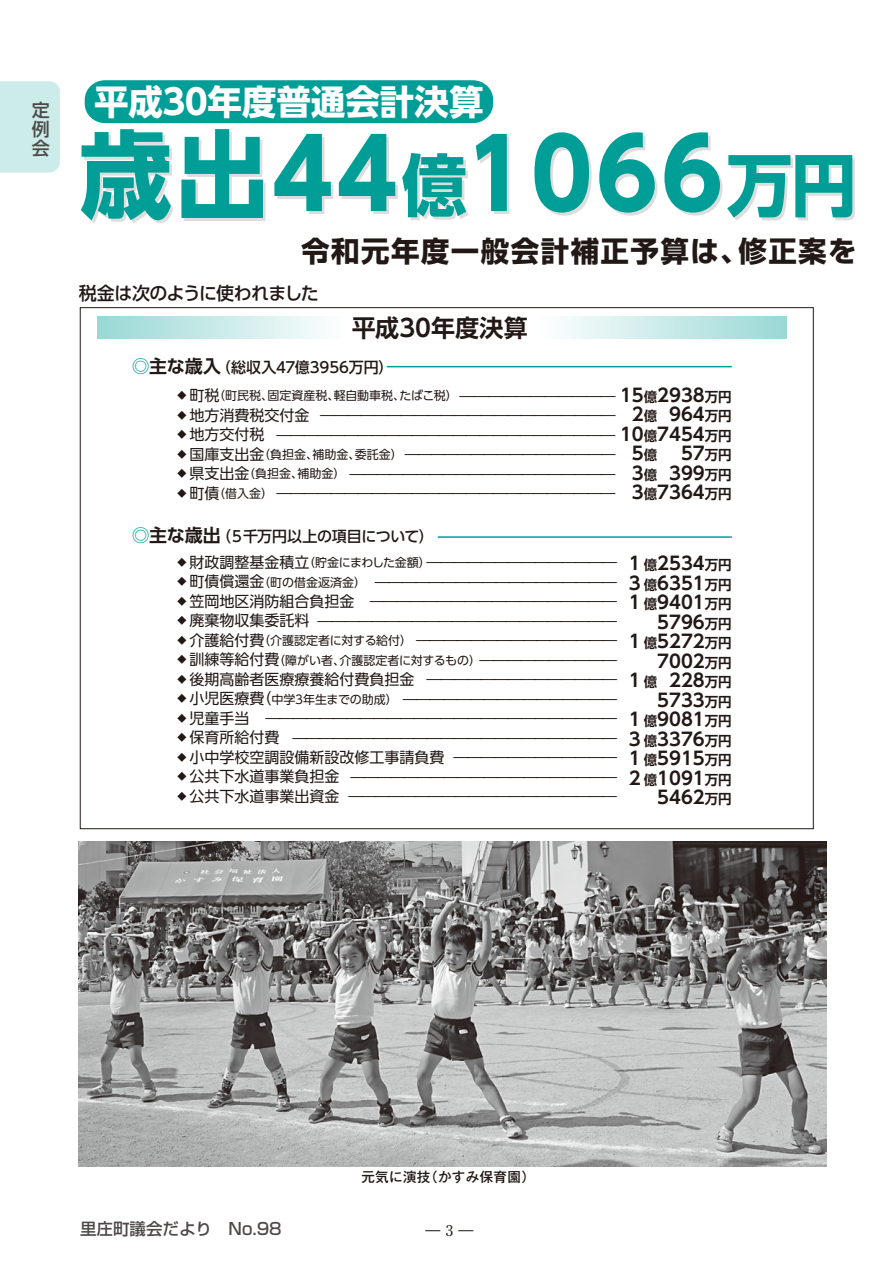
<style>
.page{position:relative;width:893px;height:1263px;background:#fff}
.page>*{position:absolute;margin:0;border:0;box-sizing:border-box;transform-origin:0 0}
.t1{font:700 96px "UD Shin Go Pro";letter-spacing:.04em;color:#009e96}
.t2{font:700 67.8px "UD Shin Go Pro";color:#009e96}
.t3{font:700 34.5px "UD Shin Go Pro";color:#fff}
.t4{font:700 28.5px "Shin Go Pr 5";letter-spacing:.05em;color:#221815}
.t5{font:700 24px "UD Shin Go Pro De";letter-spacing:.005em;color:#221815}
.t6{font:700 18px "UD Shin Go Pro De";color:#221815}
.t7{font:500 18px "UD Shin Go Pro";letter-spacing:-.045em;color:#221815}
.t8{font:500 18px/18.9px "Shin Go Pr 5";color:#4c4948;text-align:justify}
.t9{font:500 16.5px "Shin Go Pr 5";color:#4c4948}
.t10{font:15px/19.5px "UD Shin Go Pro";color:#221815;text-align:right}
.t11{font:15px/19.5px "UD Shin Go Pro";color:#221815;text-align:right;scale:1.04 1}
.t12{font:500 15px "UD Shin Go Pro";letter-spacing:-.015em;color:#221815}
.t13{font:700 15px "Futo Min A101 Pro";color:#221815}
.t14{font:700 13.5px "UD Shin Go Pro De";color:#221815}
.t15{font:500 13.5px "Gothic MB101 Pr 5";letter-spacing:.03em;color:#221815}
.t16{font:12px "UD Shin Go Pro";color:#221815}
.t17{font:12px "UD Shin Go Pro";letter-spacing:-.04em;color:#221815}
.s1{color:#009e96}
</style>
<div class="page">
<div style="left:98px;top:316px;width:248px;height:22px;background:linear-gradient(to right,#99d8d5,#fefefe)"></div>
<div style="left:538px;top:316px;width:248px;height:22px;background:linear-gradient(to right,#feffff,#9ad8d5)"></div>
<div style="left:0;top:81px;width:60px;height:92px;background:#ccecea"></div>
<div style="left:85px;top:80px;width:408px;height:43px;background:#009e96;border-radius:20px"></div>
<hr style="left:387px;top:366px;width:345px;height:1px;background:#009e96">
<hr style="left:438px;top:536px;width:294px;height:2px;background:#009e96">
<img style="left:79px;top:842px;width:748px;height:325px">
<p class="t8" style="left:32px;top:99px;width:19px">定例会</p>
<h3 class="t3" style="left:94px;top:74px;width:71px">平成</h3>
<h3 class="t3" style="left:207px;top:74px;width:278px">年度普通会計決算</h3>
<h3 class="t3" style="left:157px;top:74px;width:58px">３０</h3>
<h1 class="t1" style="left:79px;top:96px;width:320px">歳出４4</h1>
<h2 class="t2" style="left:401px;top:130px;width:67px">億</h2>
<h1 class="t1" style="left:466px;top:96px;width:259px">1066</h1>
<h2 class="t2" style="left:727px;top:130px;width:132px">万円</h2>
<h3 class="t4" style="left:301px;top:228px;width:449px">令和元年度一般会計補正予算は、</h3>
<h3 class="t4" style="left:738px;top:228px;width:149px">修正案を　</h3>
<p class="t7" style="left:79px;top:279px;width:241px">税金は次のように使われました</p>
<h3 class="t5" style="left:352px;top:308px;width:178px">平成30年度決算</h3>
<p class="t6" style="left:132px;top:352px;width:91px"><span class="s1">◎</span>主な歳入</p>
<p class="t12" style="left:216px;top:355px;width:179px">（総収入47億3956万円(</p>
<p class="t6" style="left:657px;top:380px;width:49px">2938</p>
<p class="t6" style="left:620px;top:380px;width:25px">15</p>
<p class="t10" style="left:175px;top:385px;width:47px">◆町税</p>
<p class="t10" style="left:175px;top:405px;width:137px">◆地方消費税交付金</p>
<p class="t10" style="left:175px;top:424px;width:92px">◆地方交付税</p>
<p class="t16" style="left:399px;top:386px;width:60px">たばこ税(</p>
<p class="t14" style="left:644px;top:385px;width:15px">億</p>
<p class="t16" style="left:213px;top:386px;width:61px">（町民税、</p>
<p class="t16" style="left:267px;top:386px;width:73px">固定資産税、</p>
<p class="t16" style="left:334px;top:386px;width:73px">軽自動車税、</p>
<p class="t14" style="left:705px;top:385px;width:28px">万円</p>
<p class="t11" style="left:277px;top:385px;width:327px">̶̶̶̶̶̶̶̶̶̶̶ ̶̶̶̶̶̶̶̶̶̶̶̶̶̶̶̶̶̶̶̶̶̶ ̶̶̶̶̶̶̶̶̶̶̶̶̶̶̶̶̶̶̶̶̶̶̶̶̶ ̶̶̶̶̶̶̶̶̶̶̶̶̶̶̶̶ ̶̶̶̶̶̶̶̶̶̶̶̶̶̶̶̶̶̶̶̶ ̶̶̶̶̶̶̶̶̶̶̶̶̶̶̶̶̶̶̶̶̶̶̶̶̶</p>
<p class="t6" style="left:632px;top:399px;width:13px">2</p>
<p class="t6" style="left:669px;top:399px;width:37px">964</p>
<p class="t14" style="left:644px;top:405px;width:15px">億</p>
<p class="t14" style="left:705px;top:405px;width:28px">万円</p>
<p class="t6" style="left:620px;top:419px;width:25px">10</p>
<p class="t6" style="left:657px;top:419px;width:49px">7454</p>
<p class="t14" style="left:644px;top:424px;width:15px">億</p>
<p class="t14" style="left:705px;top:424px;width:28px">万円</p>
<p class="t6" style="left:632px;top:438px;width:13px">5</p>
<p class="t6" style="left:681px;top:438px;width:25px">57</p>
<p class="t10" style="left:175px;top:444px;width:92px">◆国庫支出金</p>
<p class="t14" style="left:644px;top:444px;width:15px">億</p>
<p class="t16" style="left:355px;top:445px;width:49px">委託金(</p>
<p class="t16" style="left:258px;top:445px;width:61px">（負担金、</p>
<p class="t16" style="left:312px;top:445px;width:49px">補助金、</p>
<p class="t14" style="left:705px;top:444px;width:28px">万円</p>
<p class="t6" style="left:632px;top:458px;width:13px">3</p>
<p class="t6" style="left:669px;top:458px;width:37px">399</p>
<p class="t10" style="left:175px;top:463px;width:77px">◆県支出金</p>
<p class="t16" style="left:213px;top:484px;width:61px">（借入金(</p>
<p class="t14" style="left:644px;top:463px;width:15px">億</p>
<p class="t16" style="left:243px;top:464px;width:61px">（負担金、</p>
<p class="t16" style="left:297px;top:464px;width:49px">補助金(</p>
<p class="t14" style="left:705px;top:463px;width:28px">万円</p>
<p class="t6" style="left:632px;top:477px;width:13px">3</p>
<p class="t6" style="left:657px;top:477px;width:49px">7364</p>
<p class="t10" style="left:175px;top:483px;width:47px">◆町債</p>
<p class="t14" style="left:644px;top:483px;width:15px">億</p>
<p class="t14" style="left:705px;top:483px;width:28px">万円</p>
<p class="t6" style="left:132px;top:520px;width:91px"><span class="s1">◎</span>主な歳出</p>
<p class="t12" style="left:216px;top:524px;width:219px">（５千万円以上の項目について(</p>
<p class="t10" style="left:175px;top:552px;width:137px">◆財政調整基金積立</p>
<p class="t16" style="left:258px;top:572px;width:110px">（町の借金返済金(</p>
<p class="t17" style="left:303px;top:553px;width:129px">（貯金にまわした金額(</p>
<p class="t10" style="left:265px;top:551px;width:353px">̶̶̶̶̶̶̶̶̶̶̶̶̶̶ ̶̶̶̶̶̶̶̶̶̶̶̶̶̶̶̶̶̶ ̶̶̶̶̶̶̶̶̶̶̶̶̶̶̶̶̶̶ ̶̶̶̶̶̶̶̶̶̶̶̶̶̶̶̶̶̶̶̶̶̶ ̶̶̶̶̶̶̶̶̶̶̶̶̶̶̶<br>̶̶̶̶̶̶̶̶̶̶<br>̶̶̶̶̶̶̶̶̶̶̶̶̶̶ ̶̶̶̶̶̶̶̶̶̶̶̶̶̶̶̶ ̶̶̶̶̶̶̶̶̶̶̶̶̶̶̶̶̶̶̶̶̶̶̶̶̶̶ ̶̶̶̶̶̶̶̶̶̶̶̶̶̶̶̶̶̶̶̶̶̶̶̶ ̶̶̶̶̶̶̶̶̶̶̶̶ ̶̶̶̶̶̶̶̶̶̶̶̶̶̶̶̶̶̶̶̶ ̶̶̶̶̶̶̶̶̶̶̶̶̶̶̶̶̶̶̶̶</p>
<p class="t10" style="left:175px;top:571px;width:92px">◆町債償還金</p>
<p class="t10" style="left:175px;top:591px;width:182px">◆笠岡地区消防組合負担金</p>
<p class="t10" style="left:175px;top:610px;width:137px">◆廃棄物収集委託料</p>
<p class="t16" style="left:258px;top:631px;width:155px">（介護認定者に対する給付(</p>
<p class="t10" style="left:175px;top:630px;width:92px">◆介護給付費</p>
<p class="t10" style="left:175px;top:649px;width:107px">◆訓練等給付費</p>
<p class="t10" style="left:175px;top:669px;width:242px">◆後期高齢者医療療養給付費負担金</p>
<p class="t16" style="left:303px;top:689px;width:96px">年生までの助成(</p>
<p class="t16" style="left:273px;top:650px;width:73px">（障がい者、</p>
<p class="t16" style="left:339px;top:650px;width:143px">介護認定者に対するもの(</p>
<p class="t10" style="left:257px;top:688px;width:16px">（</p>
<p class="t10" style="left:175px;top:688px;width:92px">◆小児医療費</p>
<p class="t10" style="left:175px;top:708px;width:77px">◆児童手当</p>
<p class="t10" style="left:175px;top:727px;width:107px">◆保育所給付費</p>
<p class="t10" style="left:175px;top:747px;width:272px">◆小中学校空調設備新設改修工事請負費</p>
<p class="t10" style="left:175px;top:766px;width:167px">◆公共下水道事業負担金</p>
<p class="t10" style="left:175px;top:786px;width:167px">◆公共下水道事業出資金</p>
<p class="t16" style="left:272px;top:689px;width:25px">中学</p>
<p class="t16" style="left:293px;top:689px;width:13px">３</p>
<p class="t6" style="left:657px;top:549px;width:49px">2534</p>
<p class="t6" style="left:626px;top:549px;width:19px">１</p>
<p class="t14" style="left:644px;top:554px;width:15px">億</p>
<p class="t14" style="left:705px;top:554px;width:28px">万円</p>
<p class="t6" style="left:626px;top:568px;width:19px">３</p>
<p class="t6" style="left:657px;top:568px;width:49px">6351</p>
<p class="t14" style="left:644px;top:574px;width:15px">億</p>
<p class="t14" style="left:705px;top:574px;width:28px">万円</p>
<p class="t6" style="left:657px;top:588px;width:49px">9401</p>
<p class="t6" style="left:626px;top:588px;width:19px">１</p>
<p class="t14" style="left:644px;top:593px;width:15px">億</p>
<p class="t14" style="left:705px;top:593px;width:28px">万円</p>
<p class="t6" style="left:657px;top:607px;width:49px">5796</p>
<p class="t14" style="left:705px;top:613px;width:28px">万円</p>
<p class="t6" style="left:657px;top:627px;width:49px">5272</p>
<p class="t6" style="left:626px;top:627px;width:19px">１</p>
<p class="t14" style="left:644px;top:632px;width:15px">億</p>
<p class="t14" style="left:705px;top:632px;width:28px">万円</p>
<p class="t6" style="left:657px;top:646px;width:49px">7002</p>
<p class="t14" style="left:705px;top:652px;width:28px">万円</p>
<p class="t6" style="left:626px;top:666px;width:19px">１</p>
<p class="t14" style="left:644px;top:671px;width:15px">億</p>
<p class="t6" style="left:669px;top:666px;width:37px">228</p>
<p class="t14" style="left:705px;top:671px;width:28px">万円</p>
<p class="t6" style="left:657px;top:685px;width:49px">5733</p>
<p class="t14" style="left:705px;top:691px;width:28px">万円</p>
<p class="t6" style="left:657px;top:705px;width:49px">9081</p>
<p class="t6" style="left:626px;top:705px;width:19px">１</p>
<p class="t14" style="left:644px;top:710px;width:15px">億</p>
<p class="t14" style="left:705px;top:710px;width:28px">万円</p>
<p class="t6" style="left:626px;top:724px;width:19px">３</p>
<p class="t6" style="left:657px;top:724px;width:49px">3376</p>
<p class="t14" style="left:644px;top:730px;width:15px">億</p>
<p class="t14" style="left:705px;top:730px;width:28px">万円</p>
<p class="t6" style="left:657px;top:744px;width:49px">5915</p>
<p class="t6" style="left:626px;top:744px;width:19px">１</p>
<p class="t14" style="left:644px;top:749px;width:15px">億</p>
<p class="t14" style="left:705px;top:749px;width:28px">万円</p>
<p class="t6" style="left:626px;top:763px;width:19px">２</p>
<p class="t6" style="left:657px;top:763px;width:49px">1091</p>
<p class="t14" style="left:644px;top:769px;width:15px">億</p>
<p class="t14" style="left:705px;top:769px;width:28px">万円</p>
<p class="t6" style="left:657px;top:783px;width:49px">5462</p>
<p class="t14" style="left:705px;top:788px;width:28px">万円</p>
<p class="t9" style="left:80px;top:1215px;width:203px">里庄町議会だより　No.98</p>
<p class="t15" style="left:424px;top:1165px;width:112px">（かすみ保育園(</p>
<p class="t15" style="left:361px;top:1165px;width:71px">元気に演技</p>
<p class="t13" style="left:425px;top:1217px;width:50px">̶ ̶3</p>
</div>
